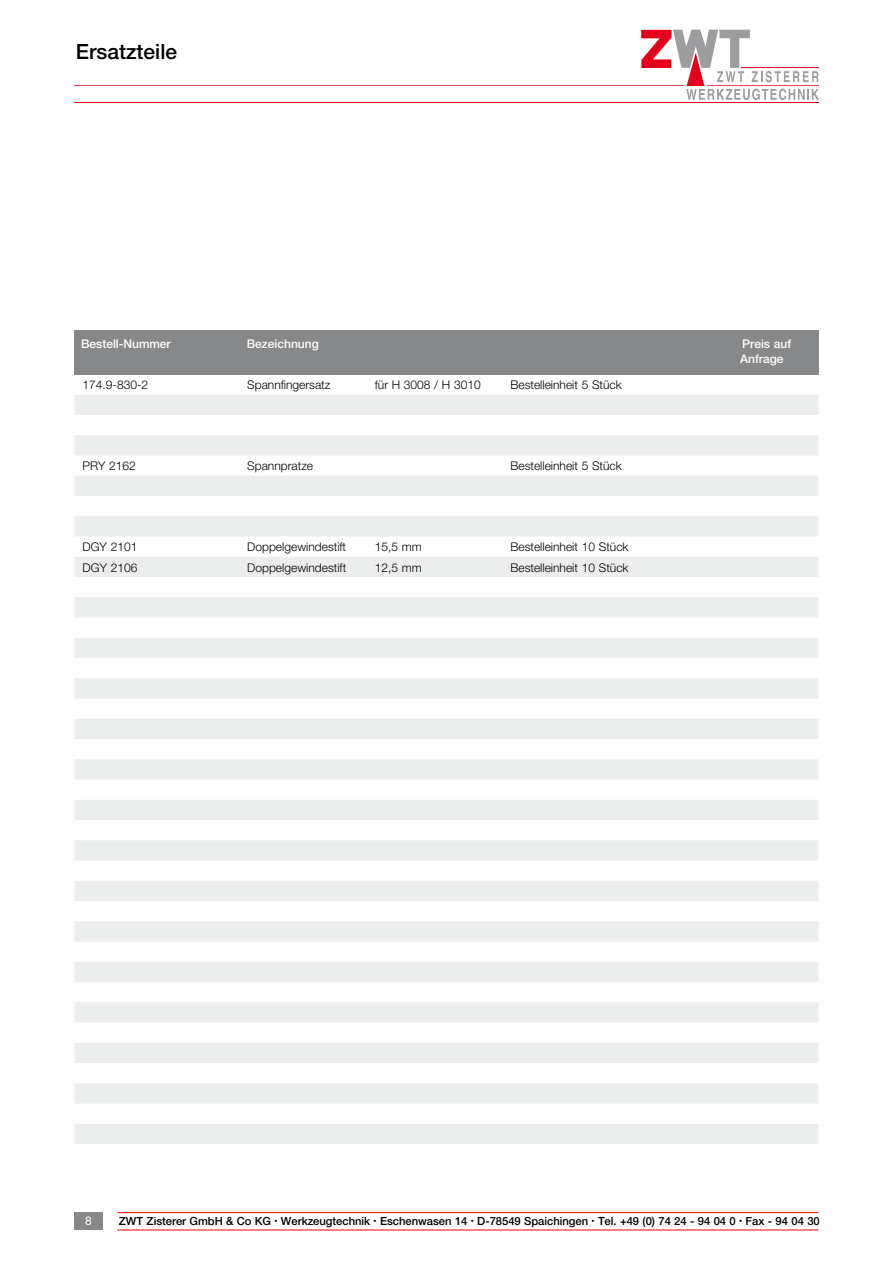
<style>
.page{position:relative;width:893px;height:1263px;background:#fff}
.page>*{position:absolute;margin:0;border:0;box-sizing:border-box;transform-origin:0 0}
.t1{font:500 21px "Helvetica Neue LT Std";color:#000}
.t2{font:300 12px "Helvetica Neue LT Std";color:#000}
.t3{font:500 12px/15px "Helvetica Neue LT Std";color:#fff}
.t4{font:12px "Helvetica Neue LT Std";color:#fff}
.t5{font:500 11.25px "Helvetica Neue LT Std";letter-spacing:-.005em;color:#000}
</style>
<div class="page">
<hr style="left:74px;top:102px;width:745px;height:1px;background:#e2001a">
<hr style="left:74px;top:85px;width:610px;height:1px;background:#e2001a">
<svg style="left:641px;top:30px;width:178px;height:70px"></svg>
<hr style="left:117px;top:1212px;width:702px;height:1px;background:#f00">
<hr style="left:117px;top:1229px;width:702px;height:1px;background:#f00">
<div style="left:74px;top:330px;width:745px;height:44px;background:#87888a"></div>
<div style="left:74px;top:395px;width:745px;height:20px;background:#eceded"></div>
<div style="left:74px;top:435px;width:745px;height:20px;background:#eceded"></div>
<div style="left:74px;top:476px;width:745px;height:20px;background:#eceded"></div>
<div style="left:74px;top:516px;width:745px;height:20px;background:#eceded"></div>
<div style="left:74px;top:557px;width:745px;height:20px;background:#eceded"></div>
<div style="left:74px;top:597px;width:745px;height:20px;background:#eceded"></div>
<div style="left:74px;top:638px;width:745px;height:20px;background:#eceded"></div>
<div style="left:74px;top:678px;width:745px;height:20px;background:#eceded"></div>
<div style="left:74px;top:719px;width:745px;height:20px;background:#eceded"></div>
<div style="left:74px;top:759px;width:745px;height:20px;background:#eceded"></div>
<div style="left:74px;top:800px;width:745px;height:20px;background:#eceded"></div>
<div style="left:74px;top:840px;width:745px;height:20px;background:#eceded"></div>
<div style="left:74px;top:881px;width:745px;height:20px;background:#eceded"></div>
<div style="left:74px;top:921px;width:745px;height:20px;background:#eceded"></div>
<div style="left:74px;top:962px;width:745px;height:20px;background:#eceded"></div>
<div style="left:74px;top:1002px;width:745px;height:20px;background:#eceded"></div>
<div style="left:74px;top:1043px;width:745px;height:20px;background:#eceded"></div>
<div style="left:74px;top:1083px;width:745px;height:20px;background:#eceded"></div>
<div style="left:74px;top:1124px;width:745px;height:20px;background:#eceded"></div>
<div style="left:75px;top:1212px;width:28px;height:18px;background:#87888a"></div>
<h1 class="t1" style="left:76px;top:39px;width:103px">Ersatzteile</h1>
<p class="t3" style="left:81px;top:336px;width:91px">Bestell-Nummer</p>
<p class="t3" style="left:247px;top:336px;width:74px">Bezeichnung</p>
<p class="t3" style="left:740px;top:336px;width:52px">Preis auf<br>Anfrage</p>
<p class="t2" style="left:83px;top:378px;width:67px">174.9-830-2</p>
<p class="t2" style="left:247px;top:378px;width:85px">Spannfingersatz</p>
<p class="t2" style="left:375px;top:378px;width:107px">für H 3008 / H 3010</p>
<p class="t2" style="left:510px;top:378px;width:113px">Bestelleinheit 5 Stück</p>
<p class="t2" style="left:83px;top:459px;width:55px">PRY 2162</p>
<p class="t2" style="left:247px;top:459px;width:67px">Spannpratze</p>
<p class="t2" style="left:510px;top:459px;width:113px">Bestelleinheit 5 Stück</p>
<p class="t2" style="left:83px;top:540px;width:56px">DGY 2101</p>
<p class="t2" style="left:247px;top:540px;width:100px">Doppelgewindestift</p>
<p class="t2" style="left:375px;top:540px;width:49px">15,5 mm</p>
<p class="t2" style="left:510px;top:540px;width:120px">Bestelleinheit 10 Stück</p>
<p class="t2" style="left:83px;top:560px;width:56px">DGY 2106</p>
<p class="t2" style="left:247px;top:560px;width:100px">Doppelgewindestift</p>
<p class="t2" style="left:375px;top:560px;width:49px">12,5 mm</p>
<p class="t2" style="left:510px;top:560px;width:120px">Bestelleinheit 10 Stück</p>
<p class="t4" style="left:85px;top:1214px;width:8px">8</p>
<p class="t5" style="left:119px;top:1214px;width:702px">ZWT Zisterer GmbH &amp; Co KG <sup>•</sup> Werkzeugtechnik <sup>•</sup> Eschenwasen 14 <sup>•</sup> D-78549 Spaichingen <sup>•</sup> Tel. +49 (0) 74 24 - 94 04 0 <sup>•</sup> Fax - 94 04 30</p>
</div>
